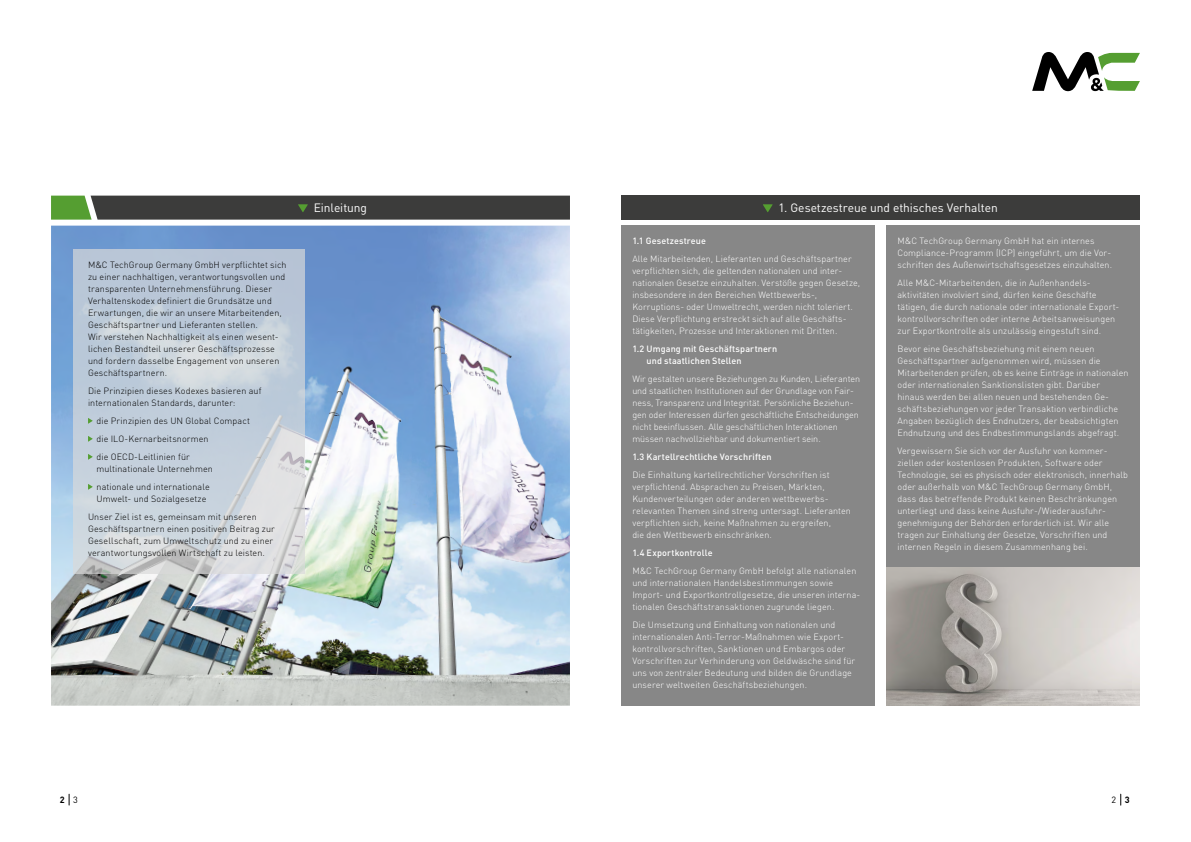
<style>
.page{position:relative;width:1191px;height:842px;background:#fff}
.page>*{position:absolute;margin:0;border:0;box-sizing:border-box;transform-origin:0 0}
.t1{font:12px "DIN Pro";letter-spacing:-.005em;color:#fff}
.t2{font:300 9px/12px "DIN Pro";letter-spacing:.01em;color:#fff}
.t3{font:300 9px/12px "DIN Pro";letter-spacing:.01em;color:#000}
.t4{font:500 9px/12px "DIN Pro";letter-spacing:.01em;color:#fff}
.t5{font:700 9px "DIN Pro";color:#000}
.t6{font:9px "DIN Pro";color:#000}
.s1{font-weight:400}
.s2{font-weight:700}
</style>
<div class="page">
<svg style="left:1032px;top:52px;width:108px;height:39px"></svg>
<img style="left:51px;top:226px;width:519px;height:480px">
<svg style="left:73px;top:250px;width:232px;height:324px;background:#c5cfda"></svg>
<svg style="left:88px;top:418px;width:5px;height:6px"></svg>
<svg style="left:88px;top:436px;width:5px;height:6px"></svg>
<svg style="left:88px;top:454px;width:5px;height:6px"></svg>
<svg style="left:88px;top:484px;width:5px;height:6px"></svg>
<svg style="left:51px;top:196px;width:519px;height:24px;background:#43483f"></svg>
<div style="left:621px;top:196px;width:519px;height:24px;background:#3c3c3b"></div>
<svg style="left:763px;top:204px;width:9px;height:8px"></svg>
<div style="left:621px;top:226px;width:253px;height:480px;background:#878787"></div>
<div style="left:886px;top:226px;width:254px;height:342px;background:#878787"></div>
<img style="left:886px;top:568px;width:254px;height:138px">
<p class="t3" style="left:88px;top:258px;width:200px">M&amp;C TechGroup Germany GmbH verpflichtet sich zu einer nachhaltigen, verantwortungsvollen und transparenten Unternehmensführung. Dieser Verhaltenskodex definiert die Grundsätze und Erwartungen, die wir an unsere Mitarbeitenden, Geschäftspartner und Lieferanten stellen.<br>Wir verstehen Nachhaltigkeit als einen wesent&shy;lichen Bestandteil unserer Geschäftsprozesse und fordern dasselbe Engagement von unseren Geschäftspartnern.</p>
<p class="t3" style="left:88px;top:384px;width:175px">Die Prinzipien dieses Kodexes basieren auf internationalen Standards, darunter:</p>
<p class="t3" style="left:97px;top:411px;width:155px;line-height:18px">die Prinzipien des UN Global Compact die ILO-Kernarbeitsnormen<br>die OECD-Leitlinien für</p>
<p class="t3" style="left:97px;top:459px;width:118px;line-height:18px">multinationale Unternehmen nationale und internationale</p>
<p class="t3" style="left:88px;top:489px;width:170px;line-height:18px;text-indent:9px">Umwelt- und Sozialgesetze<br>Unser Ziel ist es, gemeinsam mit unseren</p>
<p class="t3" style="left:88px;top:522px;width:188px">Geschäftspartnern einen positiven Beitrag zur<br>Gesellschaft, zum Umweltschutz und zu einer verantwortungsvollen Wirtschaft zu leisten.</p>
<h1 class="t1" style="left:314px;top:199px;width:55px">Einleitung</h1>
<h1 class="t1" style="left:778px;top:199px;width:221px">1. Gesetzestreue und ethisches Verhalten</h1>
<p class="t4" style="left:632px;top:234px;width:75px">1.1 Gesetzestreue</p>
<p class="t2" style="left:632px;top:252px;width:229px">Alle Mitarbeitenden, Lieferanten und Geschäftspartner verpflichten sich, die geltenden nationalen und inter&shy;nationalen Gesetze einzuhalten. Verstöße gegen Gesetze, insbesondere in den Bereichen Wettbewerbs-, Korruptions- oder Umweltrecht, werden nicht toleriert.<br>Diese Verpflichtung erstreckt sich auf alle Geschäfts&shy;tätigkeiten, Prozesse und Interaktionen mit Dritten.</p>
<p class="t4" style="left:646px;top:342px;width:132px;text-indent:-14px">1.2 Umgang mit Geschäftspartnern und staatlichen Stellen</p>
<p class="t2" style="left:632px;top:372px;width:229px">Wir gestalten unsere Beziehungen zu Kunden, Lieferanten und staatlichen Institutionen auf der Grundlage von Fair&shy;ness, Transparenz und Integrität. Persönliche Beziehun&shy;gen oder Interessen dürfen geschäftliche Entscheidungen nicht beeinflussen. Alle geschäftlichen Interaktionen müssen nachvollziehbar und dokumentiert sein.</p>
<p class="t4" style="left:632px;top:450px;width:141px">1.3 Kartellrechtliche Vorschriften</p>
<p class="t2" style="left:632px;top:468px;width:220px">Die Einhaltung kartellrechtlicher Vorschriften ist verpflichtend. Absprachen zu Preisen, Märkten, Kundenverteilungen oder anderen wettbewerbs&shy;relevanten Themen sind streng untersagt. Lieferanten verpflichten sich, keine Maßnahmen zu ergreifen,<br>die den Wettbewerb einschränken.</p>
<p class="t4" style="left:632px;top:546px;width:82px">1.4 Exportkontrolle</p>
<p class="t2" style="left:632px;top:564px;width:229px">M&amp;C TechGroup Germany GmbH befolgt alle nationalen und internationalen Handelsbestimmungen sowie Import- und Exportkontrollgesetze, die unseren interna&shy;tionalen Geschäftstransaktionen zugrunde liegen.</p>
<p class="t2" style="left:632px;top:618px;width:224px">Die Umsetzung und Einhaltung von nationalen und internationalen Anti-Terror-Maßnahmen wie Export&shy;kontrollvorschriften, Sanktionen und Embargos oder Vorschriften zur Verhinderung von Geldwäsche sind für uns von zentraler Bedeutung und bilden die Grundlage unserer weltweiten Geschäftsbeziehungen.</p>
<p class="t2" style="left:897px;top:234px;width:216px">M&amp;C TechGroup Germany GmbH hat ein internes<br>Compliance-Programm (ICP) eingeführt, um die Vor&shy;schriften des Außenwirtschaftsgesetzes einzuhalten.</p>
<p class="t2" style="left:897px;top:276px;width:223px">Alle M&amp;C-Mitarbeitenden, die in Außenhandels&shy;aktivitäten involviert sind, dürfen keine Geschäfte tätigen, die durch nationale oder internationale Export&shy;kontrollvorschriften oder interne Arbeitsanweisungen zur Exportkontrolle als unzulässig eingestuft sind.</p>
<p class="t2" style="left:897px;top:342px;width:233px">Bevor eine Geschäftsbeziehung mit einem neuen Geschäftspartner aufgenommen wird, müssen die Mitarbeitenden prüfen, ob es keine Einträge in nationalen oder internationalen Sanktionslisten gibt. Darüber hinaus werden bei allen neuen und bestehenden Ge&shy;schäftsbeziehungen vor jeder Transaktion verbindliche Angaben bezüglich des Endnutzers, der beabsichtigten Endnutzung und des Endbestimmungslands abgefragt.</p>
<p class="t2" style="left:897px;top:444px;width:232px">Vergewissern Sie sich vor der Ausfuhr von kommer&shy;ziellen oder kostenlosen Produkten, Software oder Technologie, sei es physisch oder elektronisch, innerhalb oder außerhalb von M&amp;C TechGroup Germany GmbH, dass das betreffende Produkt keinen Beschränkungen unterliegt und dass keine Ausfuhr-/Wiederausfuhr&shy;genehmigung der Behörden erforderlich ist. Wir alle tragen zur Einhaltung der Gesetze, Vorschriften und internen Regeln in diesem Zusammenhang bei.</p>
<p class="t5" style="left:60px;top:793px;width:20px">2 <span class="s1">3</span></p>
<p class="t6" style="left:1111px;top:793px;width:20px">2 <span class="s2">3</span></p>
</div>
